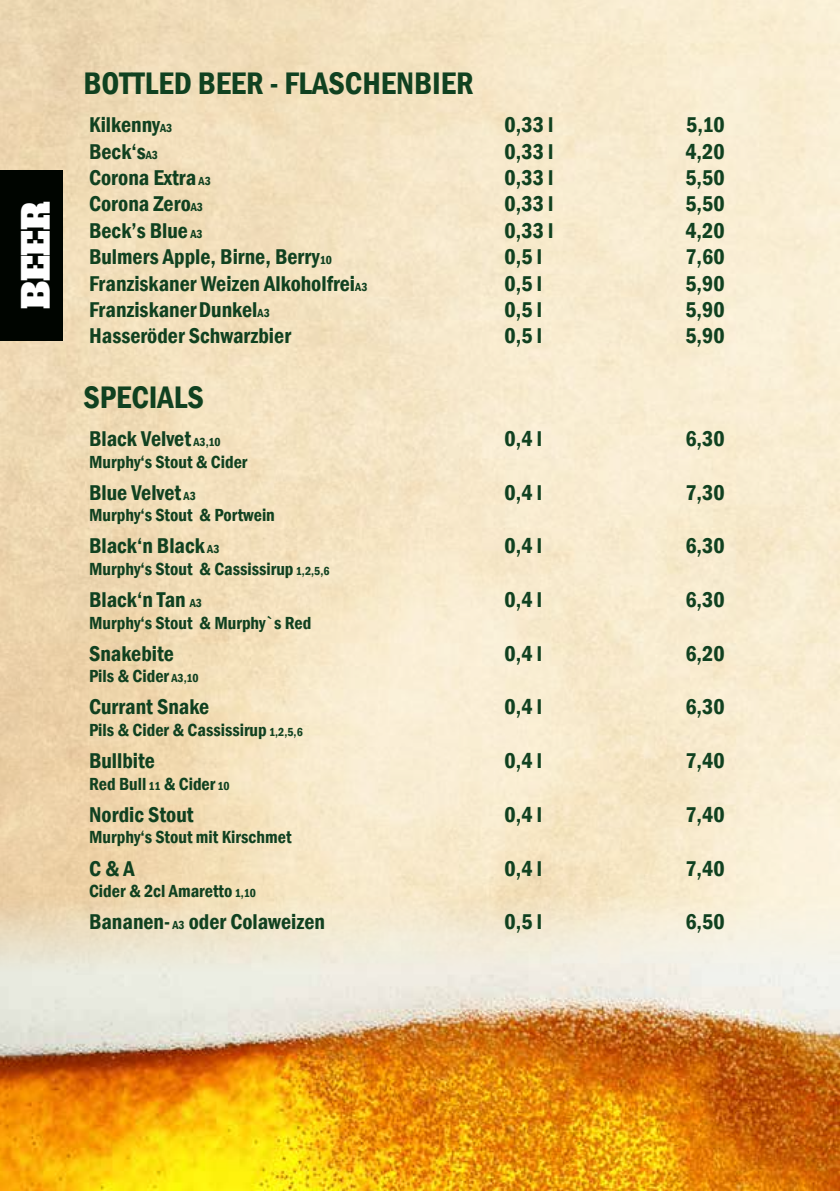
<style>
.page{position:relative;width:840px;height:1191px;background:#fff}
.page>*{position:absolute;margin:0;border:0;box-sizing:border-box;transform-origin:0 0}
.t1{font:36px "Alfa Slab One";color:#fff}
.t2{font:600 condensed 32px "Franklin Gothic";color:#104120}
.t3{font:600 condensed 22px "Franklin Gothic";color:#104120}
.t4{font:600 condensed 22px "Franklin Gothic";color:#124121}
.t5{font:600 condensed 18px "Franklin Gothic";color:#104120}
.s1{font-size:12px}
</style>
<div class="page">
<img style="left:0;top:0;width:839px;height:896px">
<img style="left:0;top:896px;width:839px;height:295px">
<div style="left:0;top:170px;width:62px;height:170px;background:#000500"></div>
<h1 class="t1" style="left:5px;top:309px;width:110px;rotate:-90deg">BEER</h1>
<h2 class="t2" style="left:83px;top:62px;width:391px">BOTTLED BEER - FLASCHENBIER</h2>
<p class="t3" style="left:89px;top:110px;width:85px">Kilkenny<span class="s1">A3</span></p>
<p class="t3" style="left:504px;top:110px;width:50px">0,33 l</p>
<p class="t3" style="left:685px;top:110px;width:40px">5,10</p>
<p class="t4" style="left:89px;top:137px;width:70px">Beck‘s<span class="s1">A3</span></p>
<p class="t3" style="left:504px;top:137px;width:50px">0,33 l</p>
<p class="t3" style="left:685px;top:137px;width:41px">4,20</p>
<p class="t3" style="left:89px;top:163px;width:123px">Corona Extra <span class="s1">A3</span></p>
<p class="t3" style="left:504px;top:163px;width:50px">0,33 l</p>
<p class="t3" style="left:685px;top:163px;width:41px">5,50</p>
<p class="t3" style="left:89px;top:189px;width:115px">Corona Zero<span class="s1">A3</span></p>
<p class="t3" style="left:504px;top:189px;width:50px">0,33 l</p>
<p class="t3" style="left:685px;top:189px;width:41px">5,50</p>
<p class="t3" style="left:89px;top:216px;width:115px">Beck’s Blue <span class="s1">A3</span></p>
<p class="t3" style="left:504px;top:216px;width:50px">0,33 l</p>
<p class="t3" style="left:685px;top:216px;width:41px">4,20</p>
<p class="t3" style="left:89px;top:242px;width:244px">Bulmers Apple, Birne, Berry<span class="s1">10</span></p>
<p class="t3" style="left:504px;top:242px;width:39px">0,5 l</p>
<p class="t3" style="left:685px;top:242px;width:41px">7,60</p>
<p class="t3" style="left:89px;top:269px;width:280px">Franziskaner Weizen Alkoholfrei<span class="s1">A3</span></p>
<p class="t3" style="left:504px;top:269px;width:39px">0,5 l</p>
<p class="t3" style="left:685px;top:269px;width:41px">5,90</p>
<p class="t3" style="left:89px;top:295px;width:182px">FranziskanerDunkel<span class="s1">A3</span></p>
<p class="t3" style="left:504px;top:295px;width:39px">0,5 l</p>
<p class="t3" style="left:685px;top:295px;width:41px">5,90</p>
<p class="t3" style="left:89px;top:321px;width:203px">Hasseröder Schwarzbier</p>
<p class="t3" style="left:504px;top:321px;width:39px">0,5 l</p>
<p class="t3" style="left:685px;top:321px;width:41px">5,90</p>
<h2 class="t2" style="left:83px;top:376px;width:122px">SPECIALS</h2>
<p class="t3" style="left:89px;top:424px;width:133px">Black Velvet <span class="s1">A3,10</span></p>
<p class="t3" style="left:504px;top:424px;width:39px">0,4 l</p>
<p class="t3" style="left:685px;top:424px;width:41px">6,30</p>
<p class="t5" style="left:89px;top:449px;width:160px">Murphy‘s Stout &amp; Cider</p>
<p class="t3" style="left:89px;top:478px;width:108px">Blue Velvet <span class="s1">A3</span></p>
<p class="t3" style="left:504px;top:478px;width:39px">0,4 l</p>
<p class="t3" style="left:685px;top:478px;width:41px">7,30</p>
<p class="t5" style="left:89px;top:503px;width:187px">Murphy‘s Stout &amp; Portwein</p>
<p class="t3" style="left:89px;top:531px;width:132px">Black‘n Black <span class="s1">A3</span></p>
<p class="t3" style="left:504px;top:531px;width:39px">0,4 l</p>
<p class="t3" style="left:685px;top:531px;width:41px">6,30</p>
<p class="t5" style="left:89px;top:557px;width:242px">Murphy‘s Stout &amp; Cassissirup <span class="s1">1,2,5,6</span></p>
<p class="t3" style="left:89px;top:585px;width:114px">Black‘n Tan <span class="s1">A3</span></p>
<p class="t3" style="left:504px;top:585px;width:39px">0,4 l</p>
<p class="t3" style="left:685px;top:585px;width:41px">6,30</p>
<p class="t5" style="left:89px;top:610px;width:223px">Murphy‘s Stout &amp; Murphy`s Red</p>
<p class="t3" style="left:89px;top:639px;width:86px">Snakebite</p>
<p class="t3" style="left:504px;top:639px;width:39px">0,4 l</p>
<p class="t3" style="left:685px;top:639px;width:41px">6,20</p>
<p class="t5" style="left:89px;top:664px;width:111px">Pils &amp; Cider <span class="s1">A3,10</span></p>
<p class="t3" style="left:89px;top:692px;width:122px">Currant Snake</p>
<p class="t3" style="left:504px;top:692px;width:39px">0,4 l</p>
<p class="t3" style="left:685px;top:692px;width:41px">6,30</p>
<p class="t5" style="left:89px;top:718px;width:215px">Pils &amp; Cider &amp; Cassissirup <span class="s1">1,2,5,6</span></p>
<p class="t3" style="left:89px;top:746px;width:67px">Bullbite</p>
<p class="t3" style="left:504px;top:746px;width:39px">0,4 l</p>
<p class="t3" style="left:685px;top:746px;width:41px">7,40</p>
<p class="t5" style="left:89px;top:771px;width:142px">Red Bull <span class="s1">11</span> &amp; Cider <span class="s1">10</span></p>
<p class="t3" style="left:89px;top:800px;width:106px">Nordic Stout</p>
<p class="t3" style="left:504px;top:800px;width:39px">0,4 l</p>
<p class="t3" style="left:685px;top:800px;width:41px">7,40</p>
<p class="t5" style="left:89px;top:825px;width:204px">Murphy‘s Stout mit Kirschmet</p>
<p class="t3" style="left:89px;top:853px;width:47px">C &amp; A</p>
<p class="t3" style="left:504px;top:853px;width:39px">0,4 l</p>
<p class="t3" style="left:685px;top:853px;width:41px">7,40</p>
<p class="t5" style="left:89px;top:879px;width:168px">Cider &amp; 2cl Amaretto <span class="s1">1,10</span></p>
<p class="t3" style="left:89px;top:907px;width:237px">Bananen- <span class="s1">A3</span> oder Colaweizen</p>
<p class="t3" style="left:504px;top:907px;width:39px">0,5 l</p>
<p class="t3" style="left:685px;top:907px;width:41px">6,50</p>
</div>
